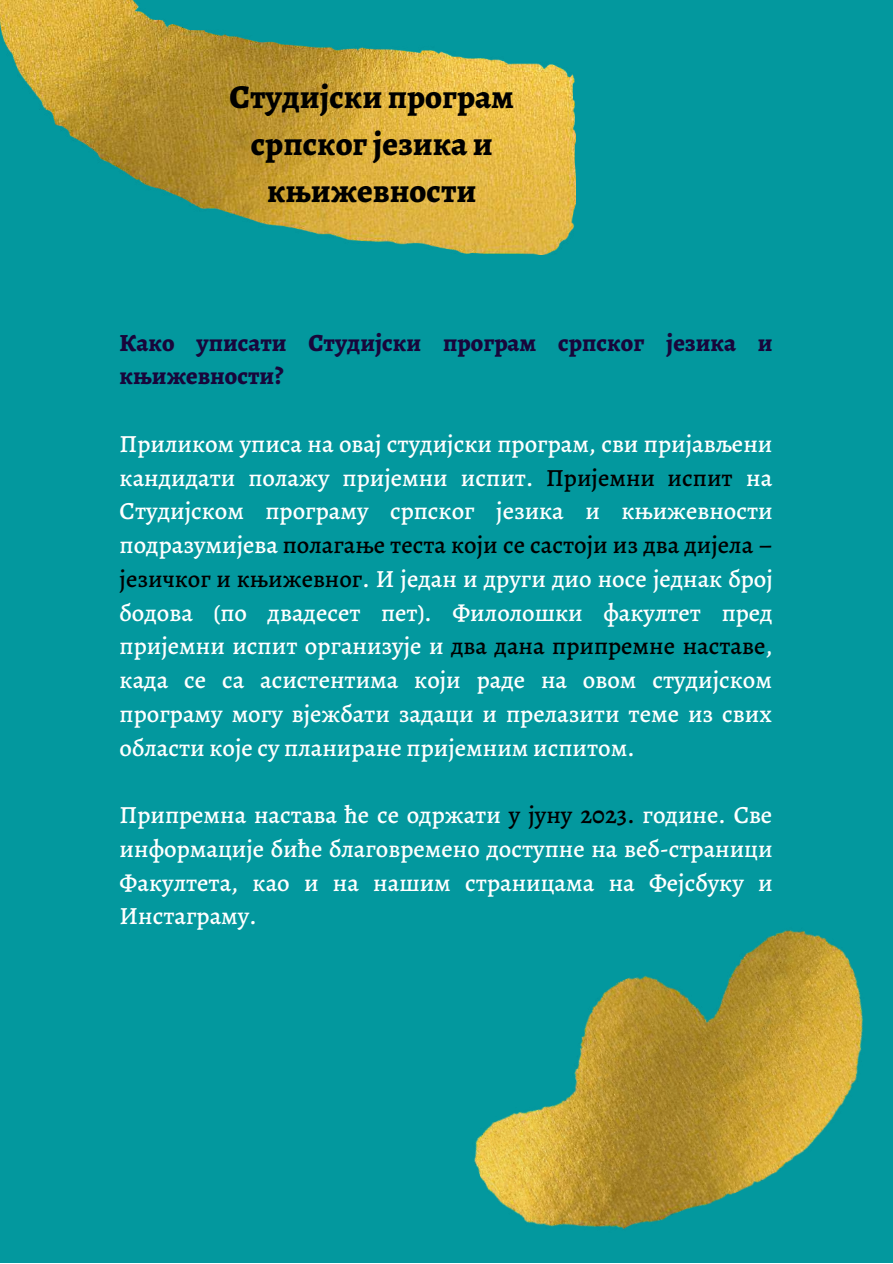
<style>
.page{position:relative;width:893px;height:1264px;background:#fff}
.page>*{position:absolute;margin:0;border:0;box-sizing:border-box;transform-origin:0 0}
.t1{font:800 33.45px/46.8px "Alegreya";color:#000;text-align:center}
.t2{font:500 24.75px/33.8px "Alegreya";color:#fff;text-align:justify}
.t3{font:800 24.75px/33.8px "Alegreya";color:#18063b}
.s1{color:#000}
</style>
<div class="page">
<div style="left:0;top:0;width:892px;height:1262px;background:#03989e"></div>
<img style="left:0;top:0;width:575px;height:254px">
<img style="left:474px;top:930px;width:389px;height:300px">
<h1 class="t1" style="left:229px;top:74px;width:286px">Студијски програм српског језика и књижевности</h1>
<p class="t3" style="left:120px;top:325px;width:654px">Како уписати Студијски програм српског језика и књижевности?</p>
<p class="t2" style="left:120px;top:427px;width:654px">Приликом уписа на овај студијски програм, сви пријављени кандидати полажу пријемни испит. <span class="s1">Пријемни испит</span> на Студијском програму српског језика и књижевности подразумијева <span class="s1">полагање теста који се састоји из два дијела – језичког и књижевног</span>. И један и други дио носе једнак број бодова (по двадесет пет). Филолошки факултет пред пријемни испит организује и <span class="s1">два дана припремне наставе</span>, када се са асистентима који раде на овом студијском програму могу вјежбати задаци и прелазити теме из свих области које су планиране пријемним испитом.</p>
<p class="t2" style="left:120px;top:797px;width:654px">Припремна настава ће се одржати <span class="s1">у јуну 2023.</span> године. Све информације биће благовремено доступне на веб-страници Факултета, као и на нашим страницама на Фејсбуку и Инстаграму.</p>
</div>
